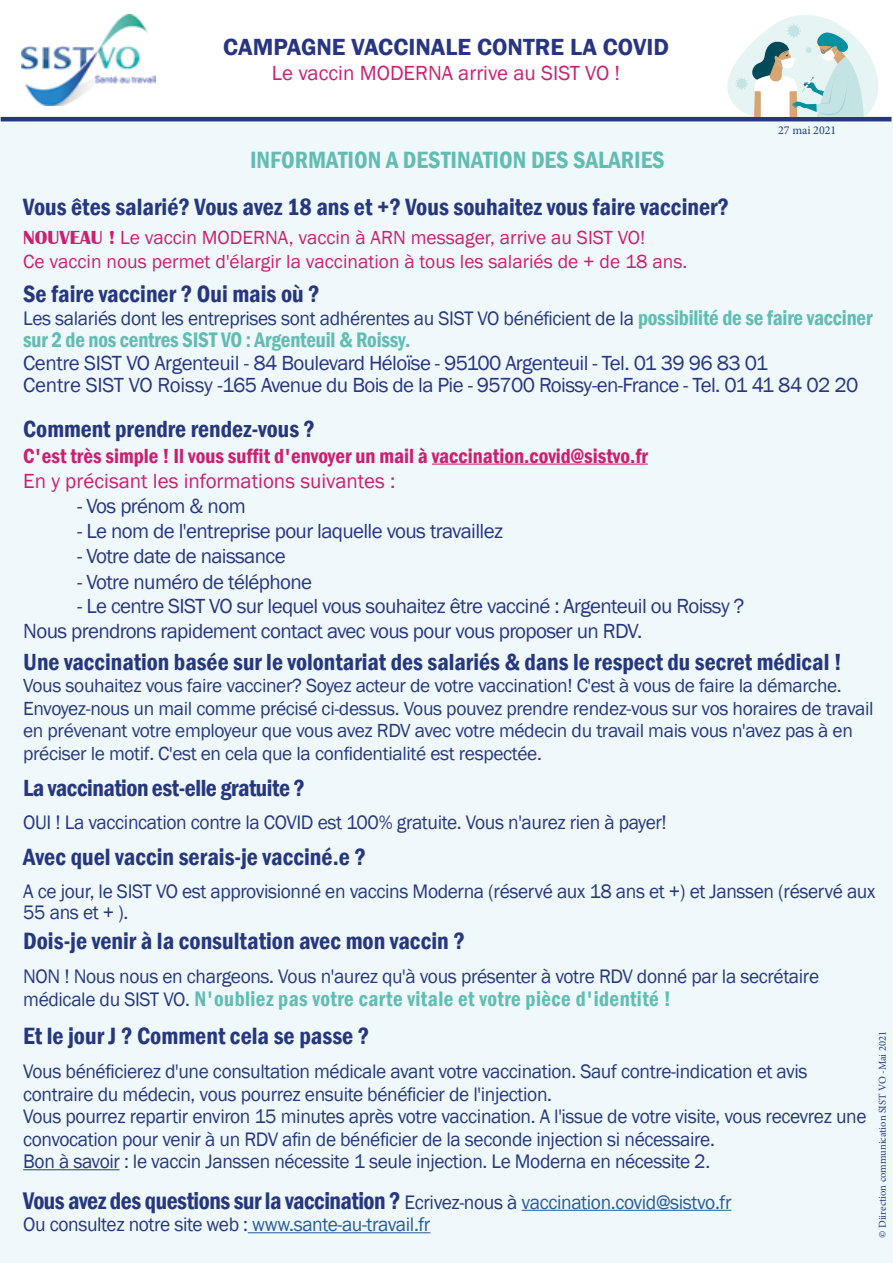
<style>
.page{position:relative;width:893px;height:1263px;background:#fff}
.page>*{position:absolute;margin:0;border:0;box-sizing:border-box;transform-origin:0 0}
.t1{font:600 condensed 24.75px "Franklin Gothic";letter-spacing:-.02em;color:#263780}
.t2{font:600 condensed 24.3px "Franklin Gothic";color:#263780}
.t3{font:600 condensed 24.3px "Franklin Gothic";color:#61bdb2}
.t4{font:600 condensed 24px "Franklin Gothic";color:#263780}
.t5{font:600 24px "Franklin Gothic";color:#283583}
.t6{font:600 condensed 24px "Franklin Gothic";letter-spacing:-.02em;color:#263780}
.t7{font:600 condensed 21.6px "Franklin Gothic";letter-spacing:.02em;color:#61bdb2}
.t8{font:600 condensed 21.6px "Franklin Gothic";letter-spacing:-.01em;color:#61bdb2}
.t9{font:21px/22.5px "Franklin Gothic";letter-spacing:-.03em;color:#283583}
.t10{font:600 condensed 21px "Franklin Gothic";color:#cd1f70}
.t11{font:21px "Franklin Gothic";color:#cd1f70}
.t12{font:20.1px/22.5px "Franklin Gothic";letter-spacing:-.02em;color:#263780}
.t13{font:20.1px "Franklin Gothic";letter-spacing:-.02em;color:#283583}
.t14{font:19.5px/22.5px "Franklin Gothic";letter-spacing:-.02em;color:#263780}
.t15{font:19.5px/23.4px "Franklin Gothic";color:#cd1f70}
.t16{font:12px "Minion Pro";color:#1f3c90}
.t17{font:10.5px "Minion Pro";color:#283583}
.s1{font-family:"Britannic";font-weight:700}
.s2{font-weight:600;font-stretch:condensed;font-size:21.6px;color:#61bdb2}
.s3{color:#283583}
.s4{font-weight:400;font-stretch:normal;font-size:20.1px;color:#263780}
.s5{font-weight:400;font-stretch:normal;font-size:20.1px}
.s6{font-weight:400;font-stretch:normal;font-size:20.1px;color:#275b9b}
.s7{color:#275b9b}
</style>
<div class="page">
<div style="left:0;top:117px;width:893px;height:1146px;background:#eff8fb"></div>
<hr style="left:1px;top:117px;width:890px;height:4px;background:#283583">
<hr style="left:432px;top:464px;width:216px;height:1px;background:#cd1f70">
<hr style="left:23px;top:1169px;width:97px;height:1px;background:#263780">
<hr style="left:522px;top:1210px;width:209px;height:1px;background:#275b9b">
<hr style="left:248px;top:1232px;width:182px;height:1px;background:#275b9b">
<img style="left:22px;top:15px;width:133px;height:91px">
<svg style="left:721px;top:15px;width:163px;height:102px"></svg>
<p class="t5" style="left:223px;top:32px;width:447px">CAMPAGNE VACCINALE CONTRE LA COVID</p>
<p class="t11" style="left:272px;top:60px;width:350px">Le vaccin MODERNA arrive au SIST VO !</p>
<p class="t16" style="left:778px;top:122px;width:60px">27 mai 2021</p>
<p class="t3" style="left:250px;top:144px;width:416px">INFORMATION A DESTINATION DES SALARIES</p>
<p class="t2" style="left:23px;top:191px;width:707px">Vous êtes salarié? Vous avez 18 ans et +? Vous souhaitez vous faire vacciner?</p>
<p class="t15" style="left:23px;top:227px;width:666px"><span class="s1">NOUVEAU !</span> Le vaccin MODERNA, vaccin à ARN messager, arrive au SIST VO!<br>Ce vaccin nous permet d'élargir la vaccination à tous les salariés de + de 18 ans.</p>
<p class="t2" style="left:23px;top:278px;width:298px">Se faire vacciner ? Oui mais où ?</p>
<p class="t12" style="left:23px;top:307px;width:851px">Les salariés dont les entreprises sont adhérentes au SIST VO bénéficient de la <span class="s2">possibilité de se faire vacciner</span></p>
<p class="t8" style="left:23px;top:326px;width:389px">sur 2 de nos centres SIST VO : Argenteuil &amp; Roissy.</p>
<p class="t9" style="left:23px;top:352px;width:837px">Centre SIST VO Argenteuil - 84 Boulevard Héloïse - 95100 Argenteuil - Tel. 01 39 96 83 01<br>Centre SIST VO Roissy -165 Avenue du Bois de la Pie - 95700 Roissy-en-France - Tel. 01 41 84 02 20</p>
<p class="t4" style="left:23px;top:413px;width:293px">Comment prendre rendez-vous ?</p>
<p class="t10" style="left:23px;top:441px;width:626px">C'est très simple ! Il vous suffit d'envoyer un mail à vaccination.covid@sistvo.fr</p>
<p class="t11" style="left:23px;top:468px;width:374px">En y précisant les informations suivantes :</p>
<p class="t9" style="left:77px;top:495px;width:170px">- Vos prénom &amp; nom</p>
<p class="t9" style="left:77px;top:520px;width:427px">- Le nom de l'entreprise pour laquelle vous travaillez</p>
<p class="t9" style="left:77px;top:545px;width:210px">- Votre date de naissance</p>
<p class="t9" style="left:77px;top:571px;width:236px">- Votre numéro de téléphone</p>
<p class="t9" style="left:23px;top:593px;width:723px;line-height:25.5px;text-indent:54px">- Le centre SIST VO sur lequel vous souhaitez être vacciné : Argenteuil ou Roissy ?<br>Nous prendrons rapidement contact avec vous pour vous proposer un RDV.</p>
<p class="t4" style="left:23px;top:645px;width:820px">Une vaccination basée sur le volontariat des salariés &amp; dans le respect du secret médical !</p>
<p class="t14" style="left:23px;top:675px;width:852px">Vous souhaitez vous faire vacciner? Soyez acteur de votre vaccination! C'est à vous de faire la démarche.<br>Envoyez-nous un mail comme précisé ci-dessus. Vous pouvez prendre rendez-vous sur vos horaires de travail en prévenant votre employeur que vous avez RDV avec votre médecin du travail mais vous n'avez pas à en préciser le motif. C'est en cela que la confidentialité est respectée.</p>
<p class="t6" style="left:23px;top:771px;width:283px">La vaccination est-elle gratuite ?</p>
<p class="t13" style="left:23px;top:809px;width:645px">OUI ! La vaccincation contre la COVID est 100% gratuite. Vous n'aurez rien à payer!</p>
<p class="t2" style="left:23px;top:840px;width:344px">Avec quel vaccin serais-je vacciné.e ?</p>
<p class="t12" style="left:23px;top:881px;width:854px;line-height:21px">A ce jour, le SIST VO est approvisionné en vaccins Moderna (réservé aux 18 ans et +) et Janssen (réservé aux<br>55 ans et + ).</p>
<p class="t2" style="left:23px;top:924px;width:443px">Dois-je venir à la consultation avec mon vaccin ?</p>
<p class="t12" style="left:23px;top:966px;width:797px"><span class="s3">NON ! N</span>ous nous en chargeons. Vous n'aurez qu'à vous présenter à votre RDV donné par la secrétaire</p>
<p class="t7" style="left:23px;top:984px;width:649px"><span class="s4">médicale du SIST VO.</span> N'oubliez pas votre carte vitale et votre pièce d'identité !</p>
<p class="t2" style="left:23px;top:1019px;width:348px">Et le jour J ? Comment cela se passe ?</p>
<p class="t12" style="left:23px;top:1061px;width:845px">Vous bénéficierez d'une consultation médicale avant votre vaccination. Sauf contre-indication et avis contraire du médecin, vous pourrez ensuite bénéficier de l'injection.<br>Vous pourrez repartir environ 15 minutes après votre vaccination. A l'issue de votre visite, vous recevrez une convocation pour venir à un RDV afin de bénéficier de la seconde injection si nécessaire.<br>Bon à savoir : le vaccin Janssen nécessite 1 seule injection. Le Moderna en nécessite 2.</p>
<p class="t1" style="left:23px;top:1184px;width:710px">Vous avez des questions sur la vaccination ? <span class="s5">Ecrivez-nous à</span> <span class="s6">vaccination.covid@sistvo.fr</span></p>
<p class="t12" style="left:23px;top:1214px;width:409px">Ou consultez notre site web : <span class="s7">www.sante-au-travail.fr</span></p>
<p class="t17" style="left:875px;top:1238px;width:208px;rotate:-90deg">© Diirection communication SIST VO -Mai 2021</p>
</div>
